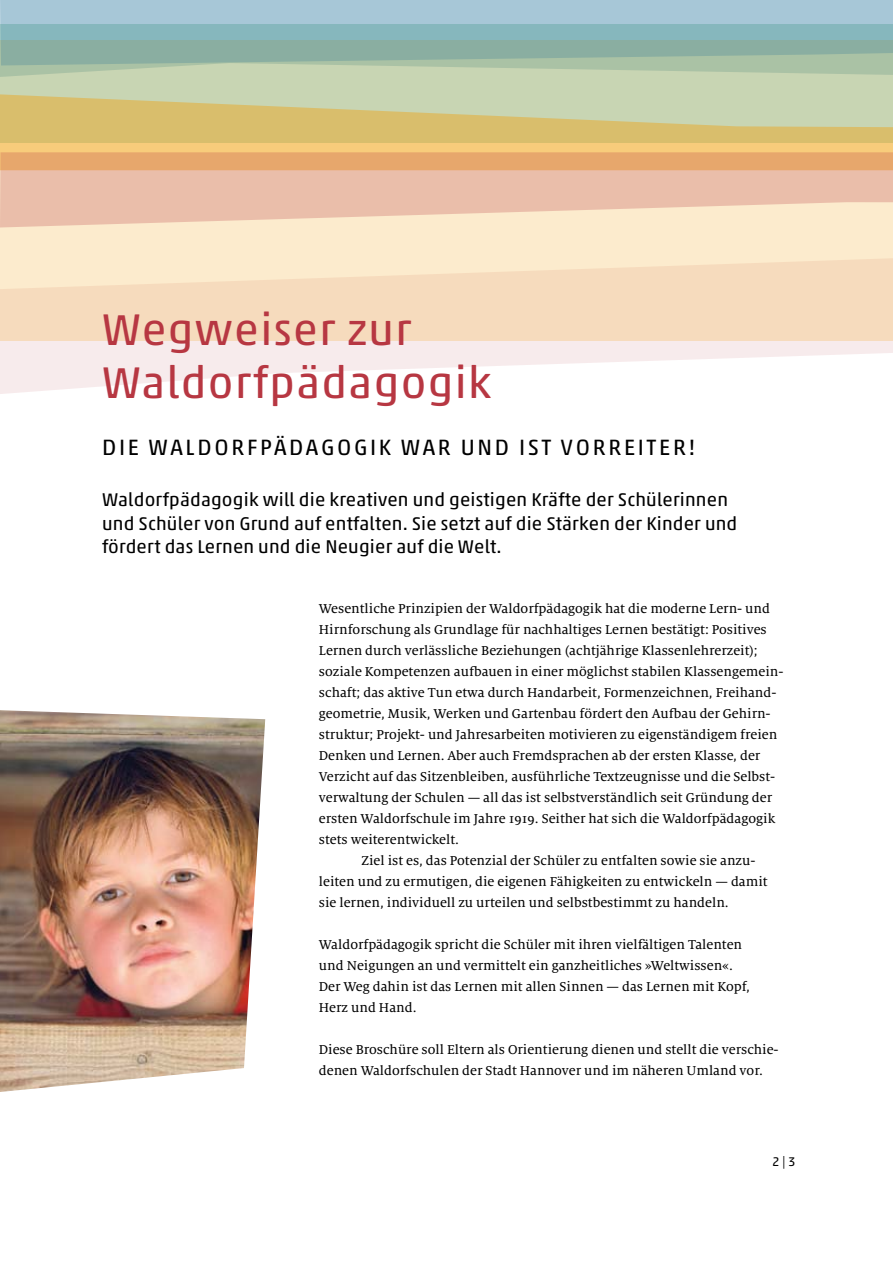
<style>
.page{position:relative;width:893px;height:1263px;background:#fff}
.page>*{position:absolute;margin:0;border:0;box-sizing:border-box;transform-origin:0 0}
.t1{font:45px/52.5px "Akko Pro";letter-spacing:.03em;color:#b73742}
.t2{font:22.5px "Akko Pro";letter-spacing:.12em;color:#000}
.t3{font:18.75px/23.2px "Akko Pro";letter-spacing:.01em;color:#000}
.t4{font:14.25px/21px "Milo Serif OT Text";color:#000}
.t5{font:12.75px "Akko Pro";color:#000}
</style>
<div class="page">
<svg style="left:0;top:341px;width:893px;height:53px;fill:#f7ebec"></svg>
<img style="left:0;top:710px;width:265px;height:382px">
<div style="left:0;top:41px;width:893px;height:300px;background:linear-gradient(to right,#f9e4c6,#f8dfc1)"></div>
<svg style="left:0;top:65px;width:893px;height:29px;background:#c3d2b0"></svg>
<svg style="left:0;top:0;width:893px;height:65px;background:#96bbbc"></svg>
<svg style="left:0;top:94px;width:893px;height:58px;background:#d8c785"></svg>
<svg style="left:0;top:152px;width:893px;height:75px;background:#ecc0a0"></svg>
<h1 class="t1" style="left:102px;top:303px;width:391px">Wegweiser zur<br>Waldorfpädagogik</h1>
<h2 class="t2" style="left:102px;top:433px;width:594px">DIE WALDORFPÄDAGOGIK WAR UND IST VORREITER!</h2>
<h3 class="t3" style="left:102px;top:488px;width:637px">Waldorfpädagogik will die kreativen und geistigen Kräfte der Schülerinnen und Schüler von Grund auf entfalten. Sie setzt auf die Stärken der Kinder und fördert das Lernen und die Neugier auf die Welt.</h3>
<p class="t4" style="left:319px;top:598px;width:453px">Wesentliche Prinzipien der Waldorfpädagogik hat die moderne Lern- und</p>
<p class="t4" style="left:319px;top:619px;width:449px">Hirnforschung als Grundlage für nachhaltiges Lernen bestätigt: Positives</p>
<p class="t4" style="left:319px;top:640px;width:440px">Lernen durch verlässliche Beziehungen (achtjährige Klassenlehrerzeit);</p>
<p class="t4" style="left:319px;top:661px;width:466px">soziale Kompetenzen aufbauen in einer möglichst stabilen Klassengemein-</p>
<p class="t4" style="left:319px;top:682px;width:459px">schaft; das aktive Tun etwa durch Handarbeit, Formenzeichnen, Freihand-</p>
<p class="t4" style="left:319px;top:703px;width:453px">geometrie, Musik, Werken und Gartenbau fördert den Aufbau der Gehirn-</p>
<p class="t4" style="left:319px;top:724px;width:460px">struktur; Projekt- und Jahresarbeiten motivieren zu eigenständigem freien</p>
<p class="t4" style="left:319px;top:745px;width:443px">Denken und Lernen. Aber auch Fremdsprachen ab der ersten Klasse, der</p>
<p class="t4" style="left:319px;top:766px;width:458px">Verzicht auf das Sitzenbleiben, ausführliche Textzeugnisse und die Selbst-</p>
<p class="t4" style="left:319px;top:787px;width:455px">verwaltung der Schulen — all das ist selbstverständlich seit Gründung der</p>
<p class="t4" style="left:319px;top:808px;width:458px">ersten Waldorfschule im Jahre 1919. Seither hat sich die Waldorfpädagogik</p>
<p class="t4" style="left:319px;top:829px;width:142px">stets weiterentwickelt.</p>
<p class="t4" style="left:361px;top:850px;width:396px">Ziel ist es, das Potenzial der Schüler zu entfalten sowie sie anzu-</p>
<p class="t4" style="left:319px;top:871px;width:450px">leiten und zu ermutigen, die eigenen Fähigkeiten zu entwickeln — damit</p>
<p class="t4" style="left:319px;top:892px;width:411px">sie lernen, individuell zu urteilen und selbstbestimmt zu handeln.</p>
<p class="t4" style="left:319px;top:934px;width:433px">Waldorfpädagogik spricht die Schüler mit ihren vielfältigen Talenten und Neigungen an und vermittelt ein ganzheitliches »Weltwissen«.<br>Der Weg dahin ist das Lernen mit allen Sinnen — das Lernen mit Kopf, Herz und Hand.</p>
<p class="t4" style="left:319px;top:1039px;width:461px">Diese Broschüre soll Eltern als Orientierung dienen und stellt die verschie&shy;denen Waldorfschulen der Stadt Hannover und im näheren Umland vor.</p>
<p class="t5" style="left:772px;top:1154px;width:24px">2 | 3</p>
</div>
